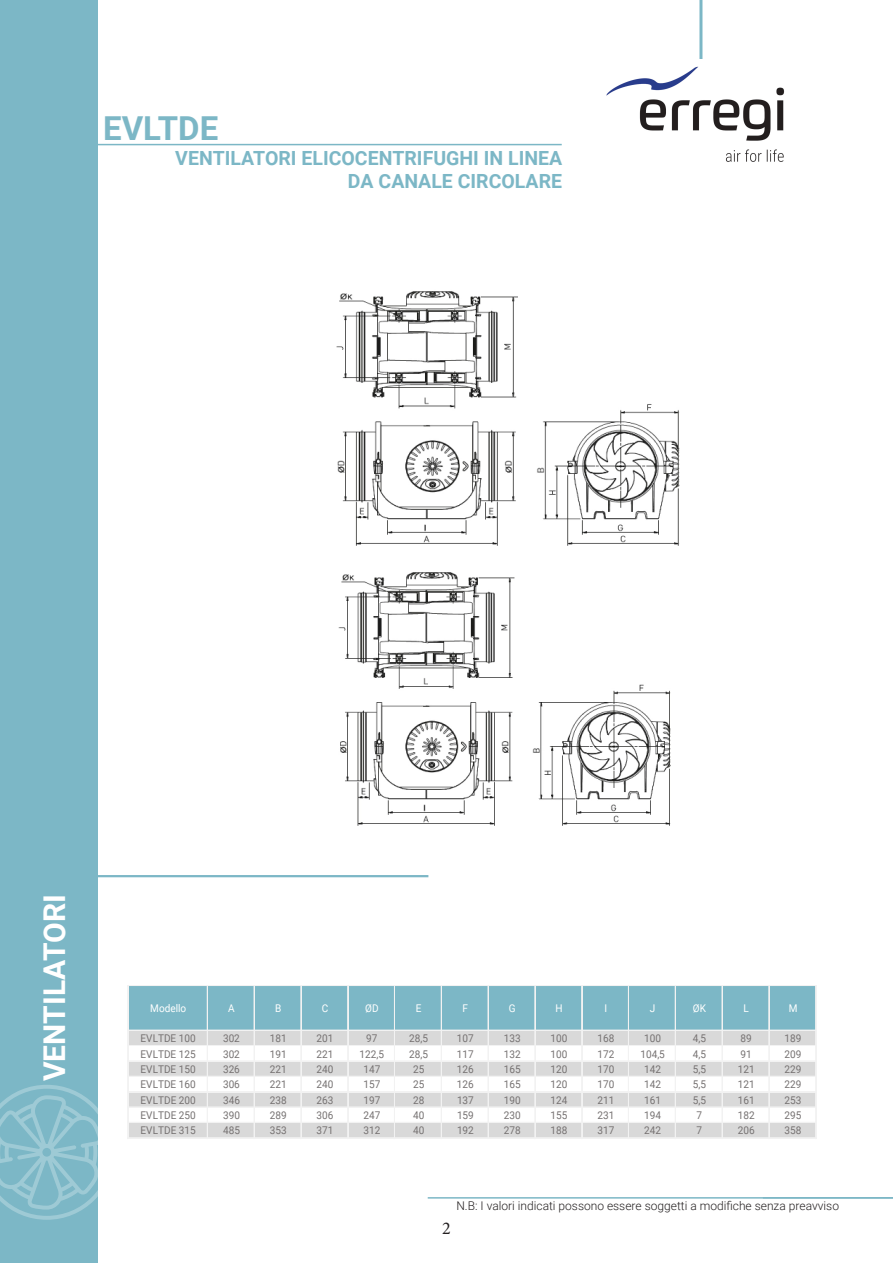
<style>
.page{position:relative;width:893px;height:1263px;background:#fff}
.page>*{position:absolute;margin:0;border:0;box-sizing:border-box;transform-origin:0 0}
.t1{font:700 33px "Roboto";color:#7cb7c6}
.t2{font:700 30px "Roboto";color:#fff}
.t3{font:700 19.5px "Roboto";color:#7cb7c6}
.t4{font:18px "Minion Pro";color:#231f20}
.t5{font:300 12px "Roboto";color:#231f20}
.t6{font:10.65px "Roboto";letter-spacing:.005em;color:#757171;scale:.94 1}
.t7{font:10.65px "Roboto";letter-spacing:-.005em;color:#fff;scale:.94 1}
</style>
<div class="page">
<hr style="left:81px;top:144px;width:481px;height:1px;background:#7cb7c6">
<hr style="left:699px;top:0;width:3px;height:65px;background:#7cb7c6">
<img style="left:606px;top:60px;width:179px;height:102px">
<hr style="left:428px;top:1197px;width:465px;height:1px;background:#7cb7c6">
<hr style="left:0;top:875px;width:428px;height:2px;background:#7cb7c6">
<div style="left:128px;top:986px;width:688px;height:45px;background:#7cb7c6"></div>
<div style="left:128px;top:1030px;width:688px;height:16px;background:#d9d9d9"></div>
<div style="left:128px;top:1061px;width:688px;height:16px;background:#d9d9d9"></div>
<div style="left:128px;top:1092px;width:688px;height:15px;background:#d9d9d9"></div>
<div style="left:128px;top:1123px;width:688px;height:15px;background:#d9d9d9"></div>
<hr style="left:127px;top:985px;width:1px;height:153px;background:#f2f2f2">
<hr style="left:128px;top:985px;width:1px;height:153px;background:#f2f2f2">
<hr style="left:207px;top:986px;width:1px;height:152px;background:#f2f2f2">
<hr style="left:254px;top:986px;width:1px;height:152px;background:#f2f2f2">
<hr style="left:301px;top:986px;width:1px;height:152px;background:#f2f2f2">
<hr style="left:347px;top:986px;width:1px;height:152px;background:#f2f2f2">
<hr style="left:348px;top:986px;width:1px;height:152px;background:#f2f2f2">
<hr style="left:394px;top:986px;width:1px;height:152px;background:#f2f2f2">
<hr style="left:441px;top:986px;width:1px;height:152px;background:#f2f2f2">
<hr style="left:488px;top:986px;width:1px;height:152px;background:#f2f2f2">
<hr style="left:535px;top:986px;width:1px;height:152px;background:#f2f2f2">
<hr style="left:581px;top:986px;width:1px;height:152px;background:#f2f2f2">
<hr style="left:582px;top:986px;width:1px;height:152px;background:#f2f2f2">
<hr style="left:628px;top:986px;width:1px;height:152px;background:#f2f2f2">
<hr style="left:675px;top:986px;width:1px;height:152px;background:#f2f2f2">
<hr style="left:722px;top:986px;width:1px;height:152px;background:#f2f2f2">
<hr style="left:768px;top:986px;width:1px;height:152px;background:#f2f2f2">
<hr style="left:769px;top:986px;width:1px;height:152px;background:#f2f2f2">
<hr style="left:815px;top:986px;width:1px;height:152px;background:#f2f2f2">
<hr style="left:816px;top:986px;width:1px;height:152px;background:#f2f2f2">
<hr style="left:128px;top:985px;width:688px;height:1px;background:#f2f2f2">
<hr style="left:128px;top:1030px;width:688px;height:1px;background:#f2f2f2">
<hr style="left:128px;top:1045px;width:688px;height:1px;background:#f2f2f2">
<hr style="left:128px;top:1060px;width:688px;height:1px;background:#f2f2f2">
<hr style="left:128px;top:1061px;width:688px;height:1px;background:#f2f2f2">
<hr style="left:128px;top:1076px;width:688px;height:1px;background:#f2f2f2">
<hr style="left:128px;top:1091px;width:688px;height:1px;background:#f2f2f2">
<hr style="left:128px;top:1107px;width:688px;height:1px;background:#f2f2f2">
<hr style="left:128px;top:1122px;width:688px;height:1px;background:#f2f2f2">
<hr style="left:128px;top:1137px;width:688px;height:1px;background:#f2f2f2">
<hr style="left:128px;top:1138px;width:688px;height:1px;background:#f2f2f2">
<div style="left:0;top:0;width:98px;height:1263px;background:#7cb7c6"></div>
<svg style="left:0;top:1085px;width:98px;height:135px"></svg>
<img style="left:336px;top:291px;width:344px;height:255px">
<img style="left:338px;top:572px;width:333px;height:254px">
<p class="t1" style="left:103px;top:105px;width:117px">EVLTDE</p>
<p class="t3" style="left:175px;top:144px;width:388px">VENTILATORI ELICOCENTRIFUGHI IN LINEA</p>
<p class="t3" style="left:348px;top:167px;width:216px">DA CANALE CIRCOLARE</p>
<p class="t2" style="left:34px;top:1081px;width:188px;rotate:-90deg">VENTILATORI</p>
<p class="t7" style="left:150px;top:1000px;width:40px">Modello</p>
<p class="t7" style="left:228px;top:1000px;width:8px">A</p>
<p class="t7" style="left:275px;top:1000px;width:8px">B</p>
<p class="t7" style="left:322px;top:1000px;width:8px">C</p>
<p class="t7" style="left:365px;top:1000px;width:16px">ØD</p>
<p class="t7" style="left:416px;top:1000px;width:8px">E</p>
<p class="t7" style="left:463px;top:1000px;width:7px">F</p>
<p class="t7" style="left:509px;top:1000px;width:9px">G</p>
<p class="t7" style="left:555px;top:1000px;width:9px">H</p>
<p class="t7" style="left:604px;top:1000px;width:4px">I</p>
<p class="t7" style="left:650px;top:1000px;width:7px">J</p>
<p class="t7" style="left:693px;top:1000px;width:15px">ØK</p>
<p class="t7" style="left:743px;top:1000px;width:7px">L</p>
<p class="t7" style="left:789px;top:1000px;width:11px">M</p>
<p class="t6" style="left:141px;top:1031px;width:60px">EVLTDE 100</p>
<p class="t6" style="left:223px;top:1031px;width:20px">302</p>
<p class="t6" style="left:270px;top:1031px;width:20px">181</p>
<p class="t6" style="left:317px;top:1031px;width:20px">201</p>
<p class="t6" style="left:366px;top:1031px;width:14px">97</p>
<p class="t6" style="left:409px;top:1031px;width:22px">28,5</p>
<p class="t6" style="left:457px;top:1031px;width:20px">107</p>
<p class="t6" style="left:504px;top:1031px;width:20px">133</p>
<p class="t6" style="left:551px;top:1031px;width:20px">100</p>
<p class="t6" style="left:597px;top:1031px;width:20px">168</p>
<p class="t6" style="left:644px;top:1031px;width:20px">100</p>
<p class="t6" style="left:693px;top:1031px;width:16px">4,5</p>
<p class="t6" style="left:741px;top:1031px;width:14px">89</p>
<p class="t6" style="left:784px;top:1031px;width:20px">189</p>
<p class="t6" style="left:141px;top:1046px;width:60px">EVLTDE 125</p>
<p class="t6" style="left:223px;top:1046px;width:20px">302</p>
<p class="t6" style="left:270px;top:1046px;width:20px">191</p>
<p class="t6" style="left:317px;top:1046px;width:20px">221</p>
<p class="t6" style="left:360px;top:1046px;width:28px">122,5</p>
<p class="t6" style="left:409px;top:1046px;width:22px">28,5</p>
<p class="t6" style="left:457px;top:1046px;width:20px">117</p>
<p class="t6" style="left:504px;top:1046px;width:20px">132</p>
<p class="t6" style="left:551px;top:1046px;width:20px">100</p>
<p class="t6" style="left:597px;top:1046px;width:20px">172</p>
<p class="t6" style="left:640px;top:1046px;width:28px">104,5</p>
<p class="t6" style="left:693px;top:1046px;width:16px">4,5</p>
<p class="t6" style="left:741px;top:1046px;width:14px">91</p>
<p class="t6" style="left:784px;top:1046px;width:20px">209</p>
<p class="t6" style="left:141px;top:1061px;width:60px">EVLTDE 150</p>
<p class="t6" style="left:223px;top:1061px;width:20px">326</p>
<p class="t6" style="left:270px;top:1061px;width:20px">221</p>
<p class="t6" style="left:317px;top:1061px;width:20px">240</p>
<p class="t6" style="left:363px;top:1061px;width:20px">147</p>
<p class="t6" style="left:413px;top:1061px;width:14px">25</p>
<p class="t6" style="left:457px;top:1061px;width:20px">126</p>
<p class="t6" style="left:504px;top:1061px;width:20px">165</p>
<p class="t6" style="left:551px;top:1061px;width:20px">120</p>
<p class="t6" style="left:597px;top:1061px;width:20px">170</p>
<p class="t6" style="left:644px;top:1061px;width:20px">142</p>
<p class="t6" style="left:693px;top:1061px;width:16px">5,5</p>
<p class="t6" style="left:738px;top:1061px;width:20px">121</p>
<p class="t6" style="left:784px;top:1061px;width:20px">229</p>
<p class="t6" style="left:141px;top:1077px;width:60px">EVLTDE 160</p>
<p class="t6" style="left:223px;top:1077px;width:20px">306</p>
<p class="t6" style="left:270px;top:1077px;width:20px">221</p>
<p class="t6" style="left:317px;top:1077px;width:20px">240</p>
<p class="t6" style="left:363px;top:1077px;width:20px">157</p>
<p class="t6" style="left:413px;top:1077px;width:14px">25</p>
<p class="t6" style="left:457px;top:1077px;width:20px">126</p>
<p class="t6" style="left:504px;top:1077px;width:20px">165</p>
<p class="t6" style="left:551px;top:1077px;width:20px">120</p>
<p class="t6" style="left:597px;top:1077px;width:20px">170</p>
<p class="t6" style="left:644px;top:1077px;width:20px">142</p>
<p class="t6" style="left:693px;top:1077px;width:16px">5,5</p>
<p class="t6" style="left:738px;top:1077px;width:20px">121</p>
<p class="t6" style="left:785px;top:1077px;width:20px">229</p>
<p class="t6" style="left:141px;top:1092px;width:60px">EVLTDE 200</p>
<p class="t6" style="left:223px;top:1092px;width:20px">346</p>
<p class="t6" style="left:270px;top:1092px;width:20px">238</p>
<p class="t6" style="left:317px;top:1092px;width:20px">263</p>
<p class="t6" style="left:363px;top:1092px;width:20px">197</p>
<p class="t6" style="left:413px;top:1092px;width:14px">28</p>
<p class="t6" style="left:457px;top:1092px;width:20px">137</p>
<p class="t6" style="left:504px;top:1092px;width:20px">190</p>
<p class="t6" style="left:551px;top:1092px;width:20px">124</p>
<p class="t6" style="left:597px;top:1092px;width:20px">211</p>
<p class="t6" style="left:644px;top:1092px;width:20px">161</p>
<p class="t6" style="left:693px;top:1092px;width:16px">5,5</p>
<p class="t6" style="left:738px;top:1092px;width:20px">161</p>
<p class="t6" style="left:785px;top:1092px;width:20px">253</p>
<p class="t6" style="left:141px;top:1108px;width:60px">EVLTDE 250</p>
<p class="t6" style="left:223px;top:1108px;width:20px">390</p>
<p class="t6" style="left:270px;top:1108px;width:20px">289</p>
<p class="t6" style="left:317px;top:1108px;width:20px">306</p>
<p class="t6" style="left:363px;top:1108px;width:20px">247</p>
<p class="t6" style="left:413px;top:1108px;width:14px">40</p>
<p class="t6" style="left:457px;top:1108px;width:20px">159</p>
<p class="t6" style="left:504px;top:1108px;width:20px">230</p>
<p class="t6" style="left:551px;top:1108px;width:20px">155</p>
<p class="t6" style="left:597px;top:1108px;width:20px">231</p>
<p class="t6" style="left:644px;top:1108px;width:20px">194</p>
<p class="t6" style="left:697px;top:1108px;width:7px">7</p>
<p class="t6" style="left:738px;top:1108px;width:20px">182</p>
<p class="t6" style="left:785px;top:1108px;width:20px">295</p>
<p class="t6" style="left:141px;top:1123px;width:60px">EVLTDE 315</p>
<p class="t6" style="left:223px;top:1123px;width:20px">485</p>
<p class="t6" style="left:270px;top:1123px;width:20px">353</p>
<p class="t6" style="left:317px;top:1123px;width:20px">371</p>
<p class="t6" style="left:363px;top:1123px;width:20px">312</p>
<p class="t6" style="left:413px;top:1123px;width:14px">40</p>
<p class="t6" style="left:457px;top:1123px;width:20px">192</p>
<p class="t6" style="left:504px;top:1123px;width:20px">278</p>
<p class="t6" style="left:551px;top:1123px;width:20px">188</p>
<p class="t6" style="left:597px;top:1123px;width:20px">317</p>
<p class="t6" style="left:644px;top:1123px;width:20px">242</p>
<p class="t6" style="left:697px;top:1123px;width:7px">7</p>
<p class="t6" style="left:738px;top:1123px;width:20px">206</p>
<p class="t6" style="left:785px;top:1123px;width:20px">358</p>
<p class="t5" style="left:456px;top:1197px;width:384px">N.B: I valori indicati possono essere soggetti a modifiche senza preavviso</p>
<p class="t4" style="left:442px;top:1216px;width:10px">2</p>
</div>
